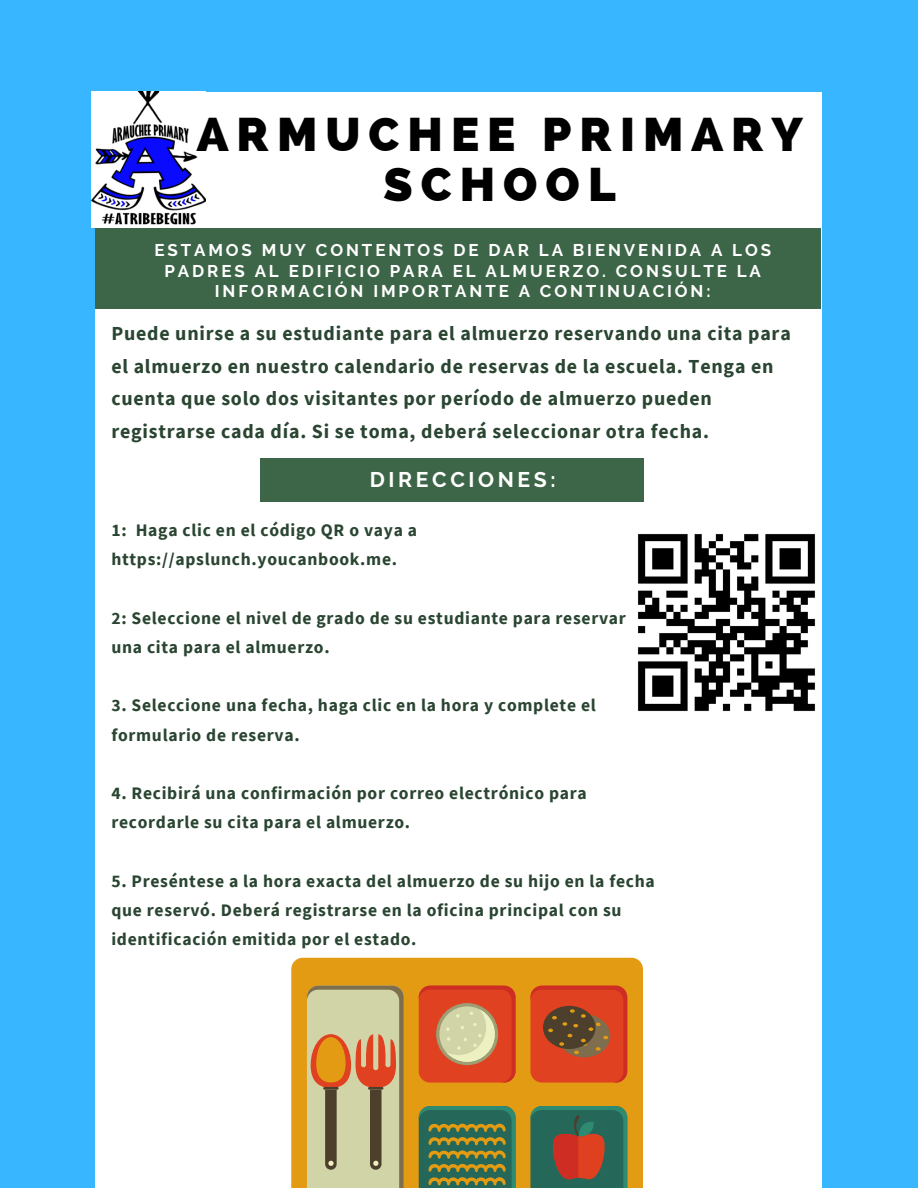
<style>
.page{position:relative;width:918px;height:1188px;background:#38b6ff}
.page>*{position:absolute;margin:0;border:0;box-sizing:border-box;transform-origin:0 0}
.t1{font:800 47.25px/50.7px "Raleway";letter-spacing:.17em;color:#000;text-align:center}
.t2{font:700 21.15px "Raleway";letter-spacing:.17em;color:#fff}
.t3{font:700 19.95px/32.7px "Source Sans Pro";letter-spacing:.04em;color:#2a4531}
.t4{font:700 17.55px/29.2px "Source Sans Pro";letter-spacing:.04em;color:#2a4531}
.t5{font:700 16.95px/20.5px "Raleway";letter-spacing:.17em;color:#fff;text-align:center}
</style>
<div class="page">
<div style="left:95px;top:92px;width:726px;height:1096px;background:#fff"></div>
<div style="left:95px;top:228px;width:726px;height:80px;background:#3d6547"></div>
<div style="left:260px;top:458px;width:383px;height:43px;background:#3d6547"></div>
<div style="left:291px;top:958px;width:352px;height:230px;background:#e29b13"></div>
<svg style="left:419px;top:986px;width:97px;height:97px;background:#d86e49"></svg>
<svg style="left:419px;top:1106px;width:97px;height:82px;background:#51764b"></svg>
<svg style="left:307px;top:986px;width:97px;height:202px;background:#c1ad7f"></svg>
<svg style="left:530px;top:1106px;width:97px;height:82px;background:#555f4c"></svg>
<svg style="left:530px;top:986px;width:97px;height:97px;background:#bd4625"></svg>
<img style="left:92px;top:92px;width:113px;height:136px">
<img style="left:637px;top:533px;width:179px;height:179px">
<h1 class="t1" style="left:197px;top:109px;width:607px">ARMUCHEE PRIMARY<br>SCHOOL</h1>
<p class="t5" style="left:154px;top:240px;width:618px">ESTAMOS MUY CONTENTOS DE DAR LA BIENVENIDA A LOS<br>PADRES AL EDIFICIO PARA EL ALMUERZO. CONSULTE LA<br>INFORMACIÓN IMPORTANTE A CONTINUACIÓN:</p>
<p class="t3" style="left:111px;top:316px;width:681px">Puede unirse a su estudiante para el almuerzo reservando una cita para el almuerzo en nuestro calendario de reservas de la escuela. Tenga en cuenta que solo dos visitantes por período de almuerzo pueden registrarse cada día. Si se toma, deberá seleccionar otra fecha.</p>
<p class="t2" style="left:370px;top:467px;width:187px">DIRECCIONES:</p>
<p class="t4" style="left:111px;top:515px;width:307px">1: Haga clic en el código QR o vaya a https://apslunch.youcanbook.me.</p>
<p class="t4" style="left:111px;top:603px;width:516px">2: Seleccione el nivel de grado de su estudiante para reservar una cita para el almuerzo.</p>
<p class="t4" style="left:111px;top:690px;width:486px">3. Seleccione una fecha, haga clic en la hora y complete el formulario de reserva.</p>
<p class="t4" style="left:111px;top:778px;width:477px">4. Recibirá una confirmación por correo electrónico para recordarle su cita para el almuerzo.</p>
<p class="t4" style="left:111px;top:866px;width:545px">5. Preséntese a la hora exacta del almuerzo de su hijo en la fecha que reservó. Deberá registrarse en la oficina principal con su identificación emitida por el estado.</p>
</div>
